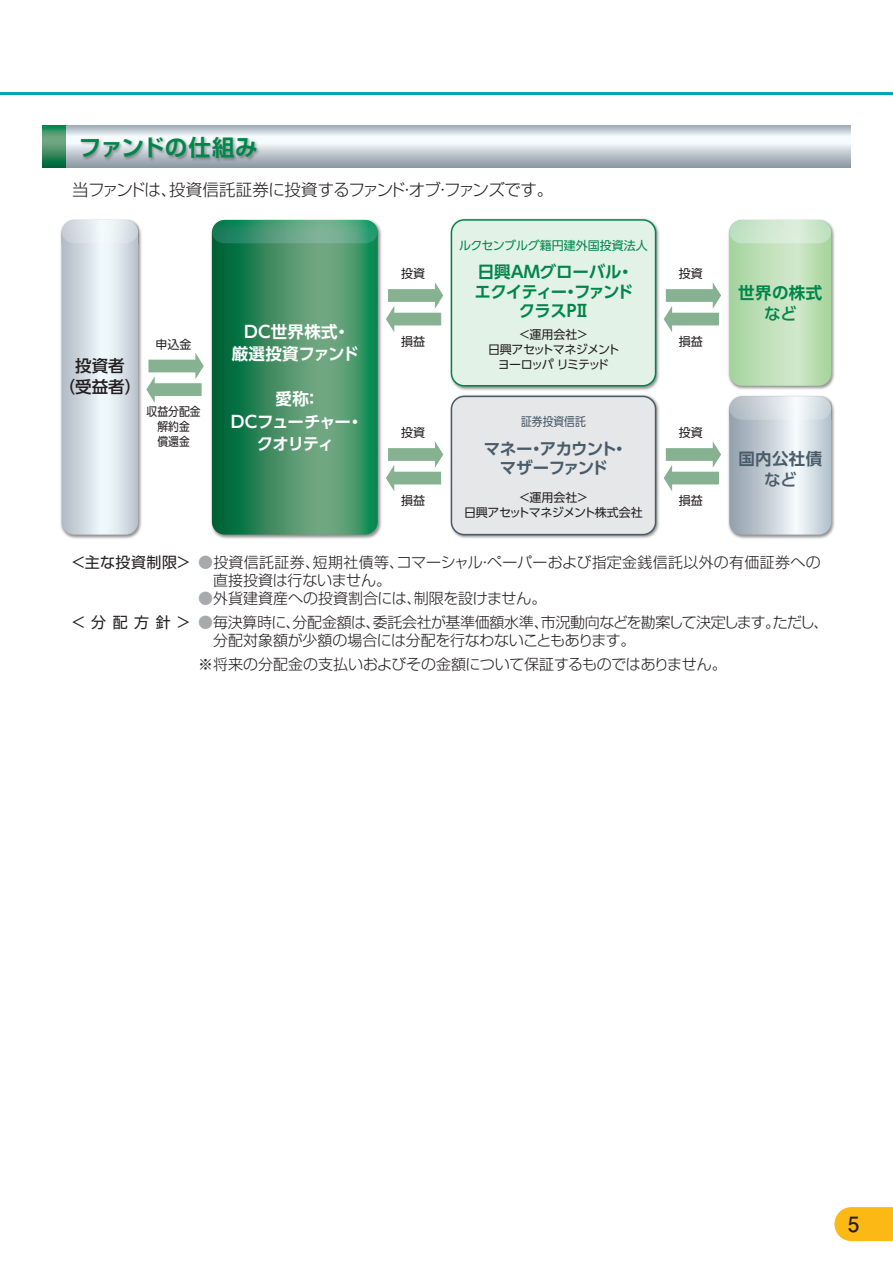
<style>
.page{position:relative;width:893px;height:1263px;background:#fff}
.page>*{position:absolute;margin:0;border:0;box-sizing:border-box;transform-origin:0 0}
.t1{font:700 22.5px "Shin Go Pro De";letter-spacing:.02em;color:#00854a}
.t2{font:700 21px "Futo Go B101 Pro";color:#231f20}
.t3{font:300 16.5px "Shin Go Pro";letter-spacing:-.045em;color:#231f20}
.t4{font:700 16.5px/19.5px "UD Shin Go Pro De";letter-spacing:-.045em;color:#00854a;text-align:center}
.t5{font:700 16.5px/22.5px "UD Shin Go Pro De";letter-spacing:-.075em;color:#fff;text-align:center}
.t6{font:700 16.5px/19.5px "UD Shin Go Pro De";letter-spacing:-.05em;color:#495c6a;text-align:center}
.t7{font:700 16.5px/22.5px "UD Shin Go Pro De";letter-spacing:.005em;color:#fff;text-align:center}
.t8{font:500 16.5px/21px "UD Shin Go Pro";color:#231f20;text-align:center}
.t9{font:700 16.5px "UD Shin Go Pro De";letter-spacing:-.025em;color:#00854a}
.t10{font:700 16.5px "UD Shin Go Pro De";letter-spacing:-.025em;color:#495c6a}
.t11{font:500 16.5px "UD Shin Go Pro";color:#00854a}
.t12{font:500 16.5px "UD Shin Go Pro";color:#495c6a}
.t13{font:300 15px/18px "Shin Go Pro";letter-spacing:-.02em;color:#231f20}
.t14{font:300 15px/18px "Shin Go Pro";letter-spacing:.02em;color:#231f20}
.t15{font:300 15px "Shin Go Pro";color:#231f20}
.t16{font:15px "Shin Go Pro";letter-spacing:.03em;color:#231f20}
.t17{font:12px/15px "UD Shin Go Pro";letter-spacing:-.075em;color:#231f20;text-align:center}
.t18{font:12px/15px "UD Shin Go Pro";letter-spacing:-.04em;color:#231f20;text-align:center}
.t19{font:12px "UD Shin Go Pro";letter-spacing:-.02em;color:#231f20}
.t20{font:12px "UD Shin Go Pro";color:#00854a}
.t21{font:12px/15px "UD Shin Go Pro";color:#231f20;text-align:center;scale:.9 1}
.t22{font:12px "UD Shin Go Pro";color:#495c6a;scale:.9 1}
.s1{color:#a8a9ad}
</style>
<div class="page">
<svg style="left:43px;top:125px;width:23px;height:43px"></svg>
<svg style="left:67px;top:125px;width:783px;height:43px"></svg>
<img style="left:76px;top:133px;width:188px;height:33px">
<img style="left:211px;top:219px;width:171px;height:320px">
<svg style="left:212px;top:243px;width:166px;height:292px;background:#3b8c61"></svg>
<svg style="left:212px;top:220px;width:166px;height:23px;background:#4e9e7b"></svg>
<img style="left:728px;top:219px;width:107px;height:171px">
<svg style="left:729px;top:220px;width:102px;height:166px;background:#bedfb8"></svg>
<img style="left:728px;top:395px;width:107px;height:144px">
<svg style="left:729px;top:396px;width:102px;height:139px;background:#c9d2d9"></svg>
<img style="left:60px;top:219px;width:82px;height:320px">
<svg style="left:62px;top:220px;width:76px;height:315px;background:#d5dee4"></svg>
<div style="left:148px;top:360px;width:49px;height:12px;background:#86b292"></div>
<svg style="left:195px;top:353px;width:9px;height:26px"></svg>
<div style="left:153px;top:383px;width:49px;height:13px;background:#86b292"></div>
<svg style="left:146px;top:376px;width:9px;height:27px"></svg>
<div style="left:388px;top:289px;width:49px;height:13px;background:#86b292"></div>
<svg style="left:435px;top:282px;width:8px;height:27px"></svg>
<div style="left:392px;top:313px;width:49px;height:12px;background:#86b292"></div>
<svg style="left:386px;top:306px;width:8px;height:26px"></svg>
<div style="left:666px;top:289px;width:49px;height:13px;background:#86b292"></div>
<svg style="left:713px;top:283px;width:8px;height:25px"></svg>
<div style="left:670px;top:313px;width:49px;height:12px;background:#86b292"></div>
<svg style="left:664px;top:306px;width:8px;height:26px"></svg>
<div style="left:388px;top:448px;width:49px;height:13px;background:#86b292"></div>
<svg style="left:435px;top:441px;width:8px;height:27px"></svg>
<div style="left:392px;top:472px;width:49px;height:12px;background:#86b292"></div>
<svg style="left:386px;top:465px;width:8px;height:26px"></svg>
<div style="left:666px;top:448px;width:49px;height:13px;background:#86b292"></div>
<svg style="left:713px;top:442px;width:8px;height:25px"></svg>
<div style="left:670px;top:472px;width:49px;height:12px;background:#86b292"></div>
<svg style="left:664px;top:465px;width:8px;height:26px"></svg>
<img style="left:450px;top:218px;width:209px;height:321px">
<div style="left:451px;top:220px;width:205px;height:166px;background:#e3f2e7;border-radius:13px"></div>
<div style="left:451px;top:219px;width:205px;height:167px;border:2px solid #00854a;border-radius:13px"></div>
<div style="left:451px;top:396px;width:205px;height:139px;background:#e6e7e9;border-radius:13px"></div>
<div style="left:451px;top:396px;width:205px;height:139px;border:2px solid #495c6a;border-radius:13px"></div>
<hr style="left:0;top:92px;width:893px;height:3px;background:#00a4b8">
<svg style="left:834px;top:1207px;width:59px;height:34px;background:#fcbd24"></svg>
<h1 class="t1" style="left:79px;top:129px;width:180px">ファンドの仕組み</h1>
<p class="t3" style="left:72px;top:176px;width:483px">当ファンドは、投資信託証券に投資するファンド・オブ・ファンズです。</p>
<p class="t8" style="left:59px;top:355px;width:84px">投資者<br>（受益者）</p>
<p class="t19" style="left:156px;top:334px;width:37px">申込金</p>
<p class="t21" style="left:147px;top:404px;width:61px">収益分配金解約金<br>償還金</p>
<p class="t7" style="left:232px;top:320px;width:129px">ＤＣ世界株式・厳選投資ファンド</p>
<p class="t5" style="left:229px;top:387px;width:135px">愛称：<br>ＤＣフューチャー・クオリティ</p>
<p class="t20" style="left:459px;top:235px;width:190px">ルクセンブルグ籍円建外国投資法人</p>
<p class="t19" style="left:401px;top:264px;width:25px">投資</p>
<p class="t4" style="left:475px;top:262px;width:161px">日興AMグローバル・エクイティー・ファンドクラスＰⅡ</p>
<p class="t19" style="left:679px;top:264px;width:25px">投資</p>
<p class="t9" style="left:738px;top:280px;width:86px">世界の株式</p>
<p class="t11" style="left:764px;top:301px;width:34px">など</p>
<p class="t19" style="left:401px;top:331px;width:25px">損益</p>
<p class="t17" style="left:488px;top:327px;width:133px">＜運用会社＞<br>日興アセットマネジメントヨーロッパ リミテッド</p>
<p class="t19" style="left:679px;top:331px;width:25px">損益</p>
<p class="t19" style="left:401px;top:423px;width:25px">投資</p>
<p class="t22" style="left:521px;top:412px;width:73px">証券投資信託</p>
<p class="t19" style="left:679px;top:423px;width:25px">投資</p>
<p class="t6" style="left:484px;top:438px;width:146px">マネー・アカウント・マザーファンド</p>
<p class="t10" style="left:738px;top:445px;width:85px">国内公社債</p>
<p class="t12" style="left:764px;top:466px;width:34px">など</p>
<p class="t19" style="left:401px;top:490px;width:25px">損益</p>
<p class="t18" style="left:464px;top:489px;width:180px">＜運用会社＞<br>日興アセットマネジメント株式会社</p>
<p class="t19" style="left:679px;top:490px;width:25px">損益</p>
<p class="t16" style="left:72px;top:550px;width:119px">&lt;主な投資制限&gt;</p>
<p class="t16" style="left:72px;top:610px;width:119px">&lt;分配方針&gt;</p>
<p class="t14" style="left:213px;top:551px;width:609px;text-indent:-15px"><span class="s1">●</span>投資信託証券、短期社債等、コマーシャル・ペーパーおよび指定金銭信託以外の有価証券への直接投資は行ないません。</p>
<p class="t15" style="left:198px;top:586px;width:350px"><span class="s1">●</span>外貨建資産への投資割合には、制限を設けません。</p>
<p class="t13" style="left:213px;top:611px;width:617px;text-indent:-15px"><span class="s1">●</span>毎決算時に、分配金額は、委託会社が基準価額水準、市況動向などを勘案して決定します。ただし、分配対象額が少額の場合には分配を行なわないこともあります。</p>
<p class="t13" style="left:198px;top:653px;width:530px">※将来の分配金の支払いおよびその金額について保証するものではありません。</p>
<h2 class="t2" style="left:848px;top:1207px;width:13px">5</h2>
</div>
